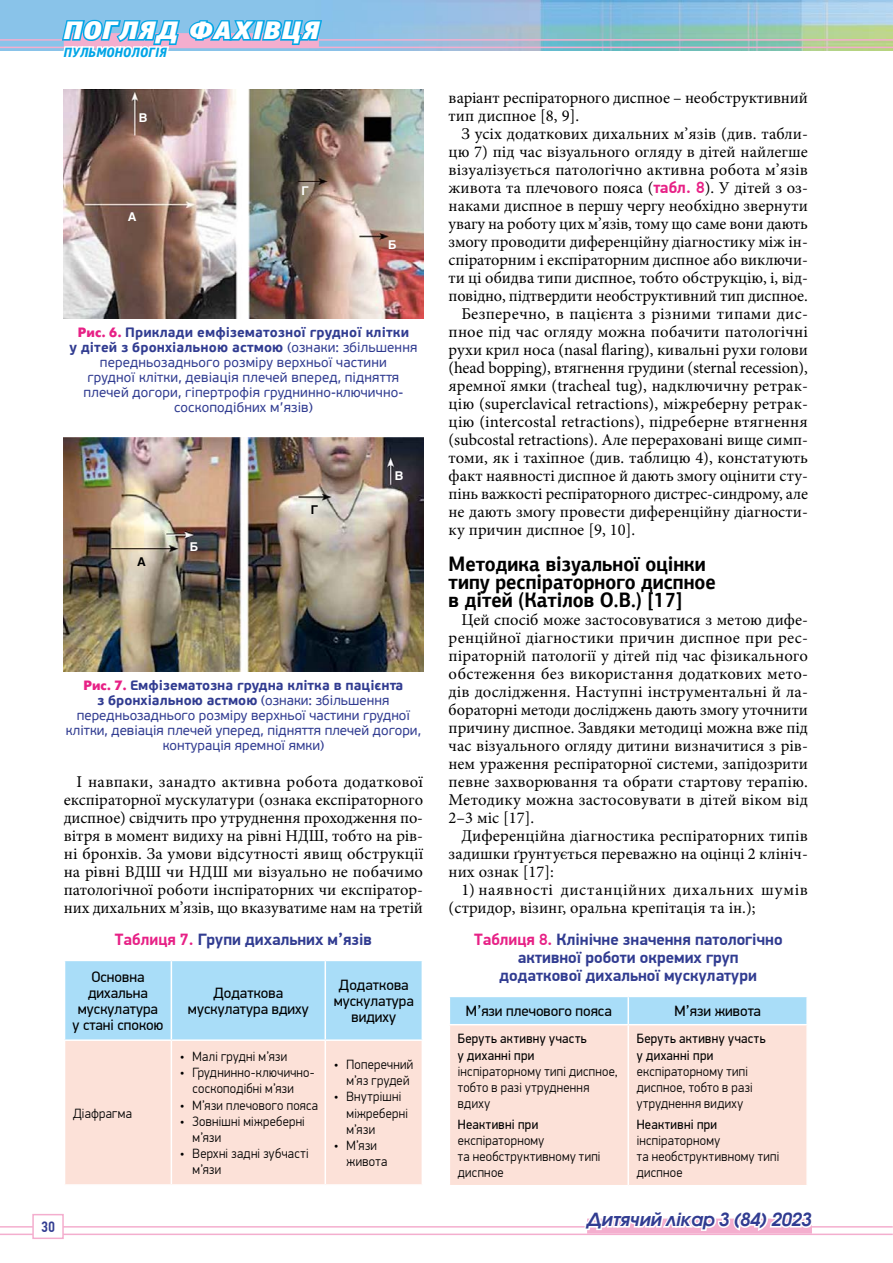
<style>
.page{position:relative;width:893px;height:1263px;background:#fff}
.page>*{position:absolute;margin:0;border:0;box-sizing:border-box;transform-origin:0 0}
.t1{font:700 21px/18px "PF Agora Sans Pro";color:#000;scale:.9 1}
.t2{font:italic 600 18px "Avant Garde Gothic C";color:#313c91}
.t3{font:16.5px/18px "Minion Pro";color:#000;text-align:justify}
.t4{font:700 16.5px/18px "PF Din Display Pro";color:#313c91;text-align:center}
.t5{font:16.5px/18px "Minion Pro";letter-spacing:.03em;color:#000}
.t6{font:15px/15.8px "PF Din Display Pro";color:#000;text-align:center}
.t7{font:500 15px "PF Din Text Cond Pro";color:#313c91}
.t8{font:13.5px/15px "PF Beau Sans Pro";letter-spacing:.01em;color:#313c91;text-align:center}
.t9{font:300 13.5px/16.2px "PF Din Display Pro";letter-spacing:.02em;color:#000;scale:.95 1}
.t10{font:13.5px/16.2px "PF Din Display Pro";letter-spacing:.025em;color:#000;scale:.95 1}
.t11{font:700 12px "Helios C";color:#fff}
.t12{font:700 12px "Helios C";color:#000}
.s1{font-family:"Futuris C";font-weight:700;color:#e72186}
.s2{font-weight:700}
.s3{color:#e72186}
.s4{font-family:"PF Din Display Pro";font-weight:700;color:#e72186}
</style>
<div class="page">
<hr style="left:0;top:1226px;width:893px;height:1px;background:#f4aece">
<hr style="left:0;top:1233px;width:893px;height:2px;background:#f4aece">
<svg style="left:582px;top:1218px;width:233px;height:16px"></svg>
<div style="left:33px;top:1214px;width:30px;height:24px;background:#fff"></div>
<div style="left:32px;top:1214px;width:32px;height:25px;border:2px solid #f4aece"></div>
<img style="left:0;top:0;width:893px;height:51px">
<hr style="left:0;top:39px;width:893px;height:2px;background:#f4aece">
<hr style="left:0;top:47px;width:893px;height:1px;background:#f4aece">
<div style="left:65px;top:961px;width:357px;height:78px;background:#a9ddf8"></div>
<div style="left:65px;top:1041px;width:357px;height:143px;background:#fce1d8"></div>
<hr style="left:325px;top:1041px;width:1px;height:143px;background:#fff">
<hr style="left:171px;top:1041px;width:1px;height:143px;background:#fff">
<hr style="left:325px;top:961px;width:1px;height:78px;background:#fff">
<hr style="left:171px;top:961px;width:1px;height:78px;background:#fff">
<div style="left:450px;top:1025px;width:356px;height:160px;background:#fce1d8"></div>
<hr style="left:627px;top:1025px;width:2px;height:160px;background:#fff">
<div style="left:450px;top:997px;width:357px;height:27px;background:#a9ddf8"></div>
<hr style="left:627px;top:997px;width:2px;height:27px;background:#fff">
<img style="left:64px;top:89px;width:359px;height:229px">
<img style="left:64px;top:437px;width:359px;height:235px">
<svg style="left:60px;top:18px;width:264px;height:90px"></svg>
<p class="t11" style="left:139px;top:111px;width:10px">В</p>
<p class="t11" style="left:128px;top:210px;width:10px">А</p>
<p class="t11" style="left:301px;top:183px;width:9px">Г</p>
<p class="t11" style="left:388px;top:237px;width:10px">Б</p>
<p class="t8" style="left:69px;top:325px;width:350px"><span class="s1">Рис. 6.</span> <span class="s2">Приклади емфізематозної грудної клітки<br>у дітей з бронхіальною астмою</span> (ознаки: збільшення передньозаднього розміру верхньої частини<br>грудної клітки, девіація плечей вперед, підняття плечей догори, гіпертрофія груднинно-ключично&shy;соскоподібних м’язів)</p>
<p class="t12" style="left:137px;top:555px;width:10px">А</p>
<p class="t11" style="left:190px;top:540px;width:10px">Б</p>
<p class="t12" style="left:311px;top:503px;width:9px">Г</p>
<p class="t11" style="left:395px;top:468px;width:10px">В</p>
<p class="t8" style="left:66px;top:678px;width:356px"><span class="s1">Рис. 7.</span> <span class="s2">Емфізематозна грудна клітка в пацієнта<br>з бронхіальною астмою</span> (ознаки: збільшення передньозаднього розміру верхньої частини грудної клітки, девіація плечей уперед, підняття плечей догори, контурація яремної ямки)</p>
<p class="t3" style="left:64px;top:773px;width:361px;text-indent:13px">І навпаки, занадто активна робота додаткової експіраторної мускулатури (ознака експіраторного диспное) свідчить про утруднення проходження по&shy;вітря в момент видиху на рівні НДШ, тобто на рів&shy;ні бронхів. За умови відсутності явищ обструкції на рівні ВДШ чи НДШ ми візуально не побачимо патологічної роботи інспіраторних чи експіратор&shy;них дихальних м’язів, що вказуватиме нам на третій</p>
<p class="t4" style="left:115px;top:930px;width:259px"><span class="s3">Таблиця 7.</span> Групи дихальних м’язів</p>
<p class="t6" style="left:72px;top:969px;width:92px">Основна дихальна мускулатура у стані спокою</p>
<p class="t6" style="left:188px;top:985px;width:122px">Додаткова мускулатура вдиху</p>
<p class="t6" style="left:334px;top:977px;width:82px">Додаткова мускулатура видиху</p>
<p class="t9" style="left:73px;top:1105px;width:63px">Діафрагма</p>
<p class="t9" style="left:180px;top:1048px;width:114px">• Малі грудні м’язи</p>
<p class="t9" style="left:193px;top:1065px;width:130px;text-indent:-13px">• Груднинно-ключично&shy;соскоподібні м’язи</p>
<p class="t9" style="left:180px;top:1097px;width:147px">• М’язи плечового пояса</p>
<p class="t9" style="left:193px;top:1113px;width:120px;text-indent:-13px">• Зовнішні міжреберні м’язи</p>
<p class="t9" style="left:193px;top:1146px;width:124px;text-indent:-13px">• Верхні задні зубчасті м’язи</p>
<p class="t9" style="left:334px;top:1056px;width:85px;text-align:right">• Поперечний м’яз грудей</p>
<p class="t9" style="left:347px;top:1089px;width:66px;text-indent:-13px">• Внутрішні міжреберні м’язи</p>
<p class="t9" style="left:347px;top:1137px;width:44px;text-indent:-13px">• М’язи живота</p>
<p class="t7" style="left:41px;top:1218px;width:15px">30</p>
<p class="t3" style="left:449px;top:89px;width:361px">варіант респіраторного диспное – необструктивний тип диспное [8, 9].</p>
<p class="t3" style="left:461px;top:125px;width:348px">З усіх додаткових дихальних м’язів (див. табли-</p>
<p class="t3" style="left:449px;top:143px;width:361px">цю 7) під час візуального огляду в дітей найлегше</p>
<p class="t3" style="left:449px;top:161px;width:361px">візуалізується патологічно активна робота м’язів</p>
<p class="t3" style="left:449px;top:179px;width:361px">живота та плечового пояса (<span class="s4">табл. 8</span>). У дітей з оз-</p>
<p class="t3" style="left:449px;top:197px;width:361px">наками диспное в першу чергу необхідно звернути</p>
<p class="t3" style="left:449px;top:215px;width:361px">увагу на роботу цих м’язів, тому що саме вони дають</p>
<p class="t3" style="left:449px;top:233px;width:361px">змогу проводити диференційну діагностику між ін-</p>
<p class="t3" style="left:449px;top:251px;width:361px">спіраторним і експіраторним диспное або виключи-</p>
<p class="t3" style="left:449px;top:269px;width:361px">ти ці обидва типи диспное, тобто обструкцію, і, від-</p>
<p class="t3" style="left:449px;top:287px;width:361px">повідно, підтвердити необструктивний тип диспное.</p>
<p class="t3" style="left:461px;top:305px;width:346px">Безперечно, в пацієнта з різними типами дис-</p>
<p class="t3" style="left:449px;top:323px;width:361px">пное під час огляду можна побачити патологічні</p>
<p class="t3" style="left:449px;top:341px;width:361px">рухи крил носа (nasal flaring), кивальні рухи голови</p>
<p class="t3" style="left:449px;top:359px;width:361px">(head bopping), втягнення грудини (sternal recession),</p>
<p class="t3" style="left:449px;top:377px;width:361px">яремної ямки (tracheal tug), надключичну ретрак-</p>
<p class="t3" style="left:449px;top:395px;width:361px">цію (superclavical retractions), міжреберну ретрак-</p>
<p class="t3" style="left:449px;top:413px;width:361px">цію (intercostal retractions), підреберне втягнення</p>
<p class="t3" style="left:449px;top:431px;width:361px">(subcostal retractions). Але перераховані вище симп-</p>
<p class="t3" style="left:449px;top:449px;width:361px">томи, як і тахіпное (див. таблицю 4), констатують</p>
<p class="t3" style="left:449px;top:467px;width:361px">факт наявності диспное й дають змогу оцінити сту-</p>
<p class="t3" style="left:449px;top:485px;width:361px">пінь важкості респіраторного дистрес-синдрому, але</p>
<p class="t3" style="left:449px;top:503px;width:361px">не дають змогу провести диференційну діагности-</p>
<p class="t3" style="left:449px;top:521px;width:188px">ку причин диспное [9, 10].</p>
<p class="t1" style="left:449px;top:555px;width:298px">Методика візуальної оцінки типу респіраторного диспное в дітей (Катілов О.В.) [17]</p>
<p class="t3" style="left:449px;top:611px;width:361px;text-indent:13px">Цей спосіб може застосовуватися з метою дифе&shy;ренційної діагностики причин диспное при рес&shy;піраторній патології у дітей під час фізикального обстеження без використання додаткових мето&shy;дів дослідження. Наступні інструментальні й ла&shy;бораторні методи досліджень дають змогу уточнити причину диспное. Завдяки методиці можна вже під час візуального огляду дитини визначитися з рів&shy;нем ураження респіраторної системи, запідозрити певне захворювання та обрати стартову терапію.<br>Методику можна застосовувати в дітей віком від 2–3 міс [17].</p>
<p class="t3" style="left:449px;top:827px;width:361px;text-indent:13px">Диференційна діагностика респіраторних типів задишки ґрунтується переважно на оцінці 2 клініч&shy;них ознак [17]:</p>
<p class="t5" style="left:449px;top:881px;width:361px;text-indent:13px">1) наявності дистанційних дихальних шумів (стридор, візинг, оральна крепітація та ін.);</p>
<p class="t4" style="left:474px;top:930px;width:310px"><span class="s3">Таблиця 8.</span> Клінічне значення патологічно активної роботи окремих груп<br>додаткової дихальної мускулатури</p>
<p class="t6" style="left:466px;top:1003px;width:147px">М’язи плечового пояса</p>
<p class="t6" style="left:674px;top:1003px;width:88px">М’язи живота</p>
<p class="t10" style="left:458px;top:1031px;width:137px">Беруть активну участь у диханні при</p>
<p class="t9" style="left:458px;top:1063px;width:170px">інспіраторному типі диспное, тобто в разі утруднення вдиху</p>
<p class="t10" style="left:458px;top:1116px;width:86px">Неактивні при</p>
<p class="t9" style="left:458px;top:1132px;width:152px">експіраторному<br>та необструктивному типі диспное</p>
<p class="t10" style="left:637px;top:1031px;width:137px">Беруть активну участь у диханні при</p>
<p class="t9" style="left:637px;top:1063px;width:124px">експіраторному типі диспное, тобто в разі утруднення видиху</p>
<p class="t10" style="left:637px;top:1116px;width:86px">Неактивні при</p>
<p class="t9" style="left:637px;top:1132px;width:152px">інспіраторному<br>та необструктивному типі диспное</p>
<p class="t2" style="left:587px;top:1208px;width:226px">Дитячий лікар 3 (84) 2023</p>
</div>
